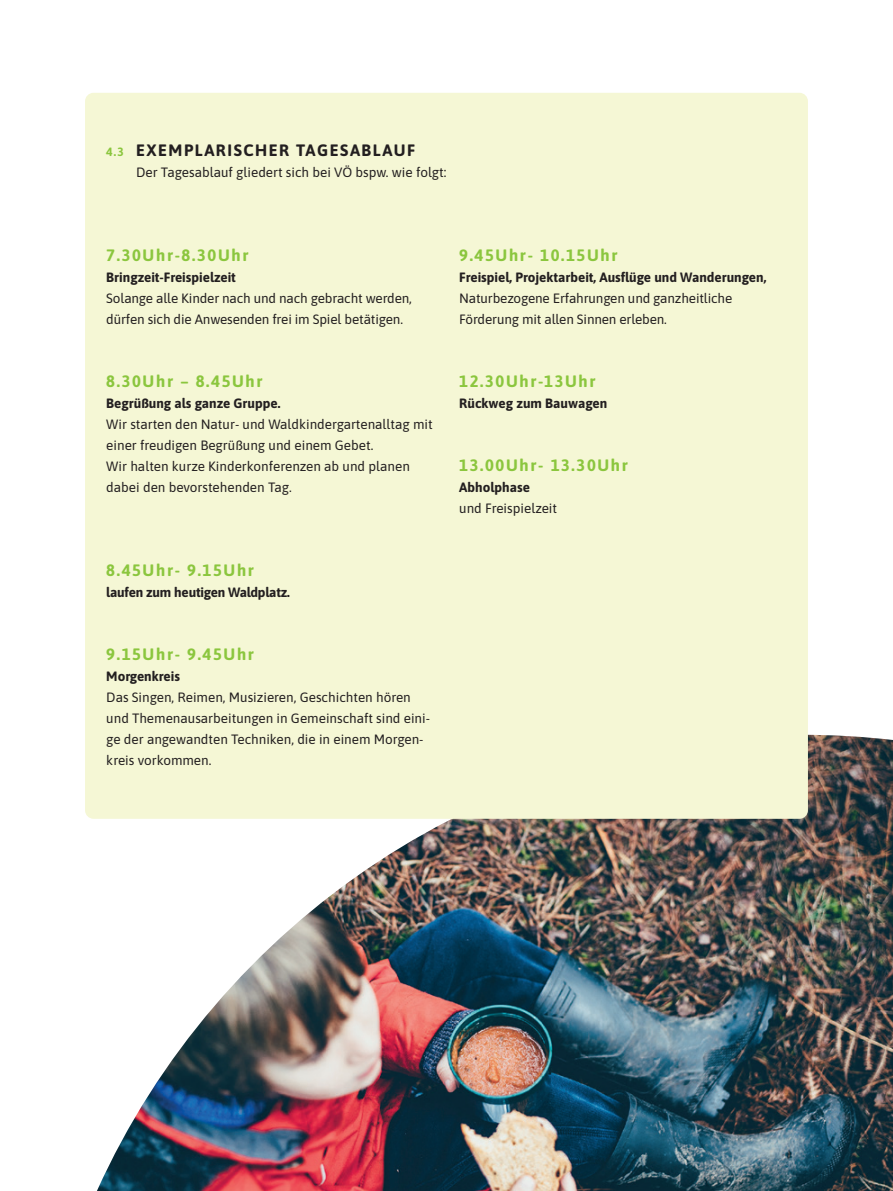
<style>
.page{position:relative;width:893px;height:1191px;background:#fff}
.page>*{position:absolute;margin:0;border:0;box-sizing:border-box;transform-origin:0 0}
.t1{font:700 16.5px "Asap";letter-spacing:.1em;color:#8bc63e}
.t2{font:700 16.5px "Asap";letter-spacing:.09em;color:#231f20}
.t3{font:13.5px/21px "Asap";color:#231f20}
.t4{font:700 13.5px "Asap";color:#231f20}
.s1{font-size:12px;color:#8bc63e}
</style>
<div class="page">
<img style="left:97px;top:735px;width:796px;height:456px">
<div style="left:85px;top:93px;width:723px;height:726px;background:#f5f7d5;border-radius:9px"></div>
<p class="t2" style="left:106px;top:139px;width:311px"><span class="s1">4.3</span> EXEMPLARISCHER TAGESABLAUF</p>
<p class="t3" style="left:136px;top:161px;width:312px">Der Tagesablauf gliedert sich bei VÖ bspw. wie folgt:</p>
<p class="t1" style="left:106px;top:244px;width:144px">7.30Uhr-8.30Uhr</p>
<p class="t4" style="left:106px;top:268px;width:131px">Bringzeit-Freispielzeit</p>
<p class="t3" style="left:106px;top:287px;width:307px">Solange alle Kinder nach und nach gebracht werden, dürfen sich die Anwesenden frei im Spiel betätigen.</p>
<p class="t1" style="left:106px;top:370px;width:158px">8.30Uhr – 8.45Uhr</p>
<p class="t4" style="left:106px;top:394px;width:176px">Begrüßung als ganze Gruppe.</p>
<p class="t3" style="left:106px;top:413px;width:328px">Wir starten den Natur- und Waldkindergartenalltag mit einer freudigen Begrüßung und einem Gebet.</p>
<p class="t3" style="left:106px;top:455px;width:305px">Wir halten kurze Kinderkonferenzen ab und planen dabei den bevorstehenden Tag.</p>
<p class="t1" style="left:106px;top:559px;width:149px">8.45Uhr- 9.15Uhr</p>
<p class="t4" style="left:106px;top:583px;width:185px">laufen zum heutigen Waldplatz.</p>
<p class="t1" style="left:106px;top:643px;width:149px">9.15Uhr- 9.45Uhr</p>
<p class="t4" style="left:106px;top:667px;width:75px">Morgenkreis</p>
<p class="t3" style="left:106px;top:686px;width:325px">Das Singen, Reimen, Musizieren, Geschichten hören und Themenausarbeitungen in Gemeinschaft sind eini&shy;ge der angewandten Techniken, die in einem Morgen&shy;kreis vorkommen.</p>
<p class="t1" style="left:459px;top:244px;width:160px">9.45Uhr- 10.15Uhr</p>
<p class="t4" style="left:459px;top:268px;width:309px">Freispiel, Projektarbeit, Ausflüge und Wanderungen,</p>
<p class="t3" style="left:459px;top:287px;width:275px">Naturbezogene Erfahrungen und ganzheitliche<br>Förderung mit allen Sinnen erleben.</p>
<p class="t1" style="left:459px;top:370px;width:138px">12.30Uhr-13Uhr</p>
<p class="t4" style="left:459px;top:394px;width:150px">Rückweg zum Bauwagen</p>
<p class="t1" style="left:459px;top:454px;width:170px">13.00Uhr- 13.30Uhr</p>
<p class="t4" style="left:459px;top:478px;width:72px">Abholphase</p>
<p class="t3" style="left:459px;top:497px;width:99px">und Freispielzeit</p>
</div>
